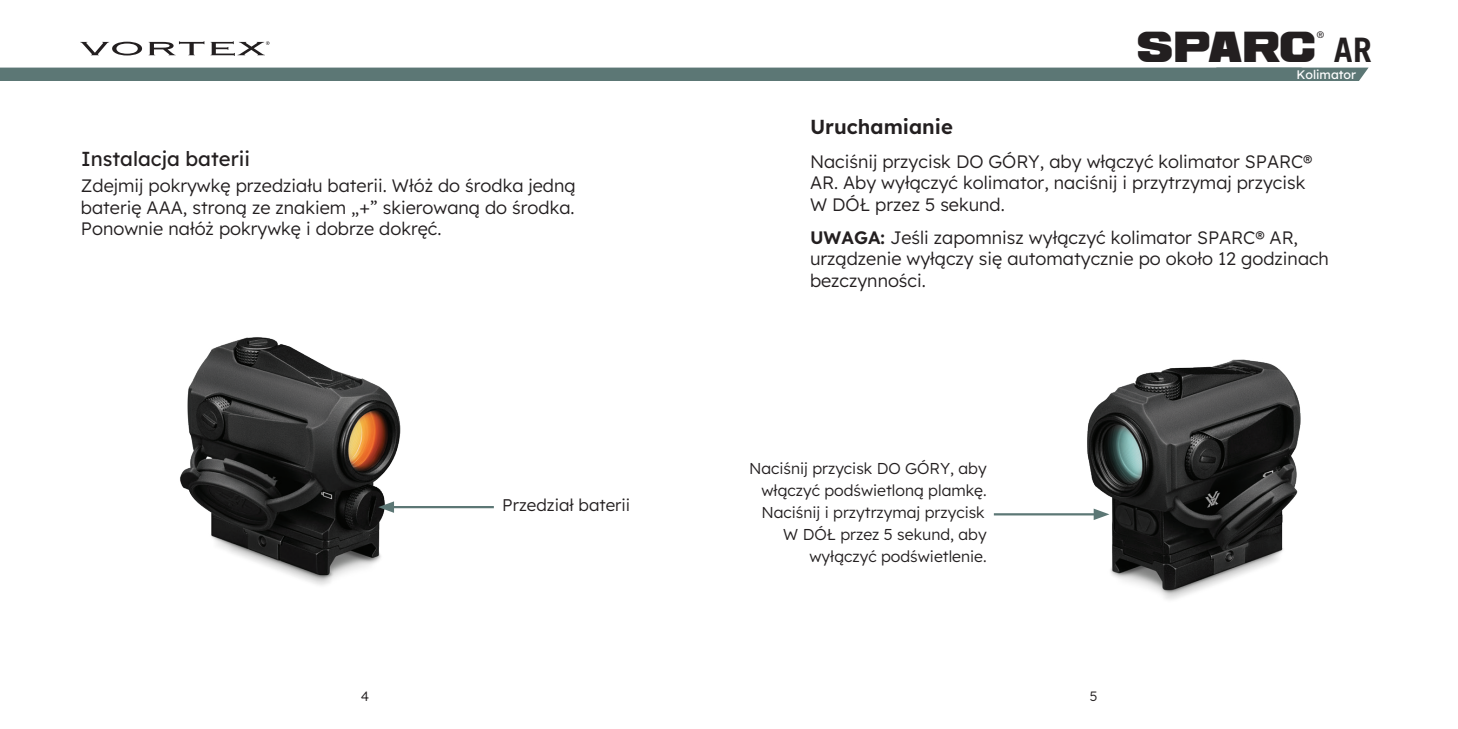
<style>
.page{position:relative;width:1458px;height:729px;background:#fff}
.page>*{position:absolute;margin:0;border:0;box-sizing:border-box;transform-origin:0 0}
.t1{font:33.75px "Ash";letter-spacing:-.035em;color:#231f20}
.t2{font:700 33.75px "Trade Gothic LT Std";color:#231f20}
.t3{font:20.25px "Lexend";color:#231f20}
.t4{font:600 20.25px "Lexend";color:#231f20}
.t5{font:300 18px/21.6px "Lexend";color:#231f20}
.Labels{font:300 16.88px "Lexend";color:#231f20}
.Labels-2{font:300 15.75px/22.1px "Lexend";color:#231f20;text-align:right}
.t6{font:300 13.5px "Lexend";color:#231f20}
.t7{font:12.38px "Lexend";color:#fff}
.t8{font:9.22px "Trade Gothic LT Std Cn 18";color:#231f20}
.s1{font-weight:600}
</style>
<div class="page">
<div style="left:0;top:68px;width:1369px;height:13px;background:#5c7775"></div>
<svg style="left:80px;top:41px;width:190px;height:15px"></svg>
<img style="left:180px;top:337px;width:314px;height:248px">
<hr style="left:994px;top:513px;width:103px;height:2px;background:#5c7775">
<hr style="left:391px;top:506px;width:103px;height:2px;background:#5c7775">
<svg style="left:378px;top:501px;width:16px;height:12px"></svg>
<img style="left:1059px;top:359px;width:242px;height:241px">
<h1 class="t1" style="left:1138px;top:27px;width:180px">SPARC</h1>
<p class="t8" style="left:1317px;top:30px;width:9px">®</p>
<h1 class="t2" style="left:1334px;top:29px;width:40px">AR</h1>
<p class="t3" style="left:81px;top:144px;width:171px">Instalacja baterii</p>
<p class="t5" style="left:81px;top:174px;width:496px;text-align:justify">Zdejmij pokrywkę przedziału baterii. Włóż do środka jedną baterię AAA, stroną ze znakiem „+” skierowaną do środka.<br>Ponownie nałóż pokrywkę i dobrze dokręć.</p>
<p class="Labels" style="left:502px;top:492px;width:130px">Przedział baterii</p>
<p class="t7" style="left:1296px;top:65px;width:61px">Kolimator</p>
<p class="t4" style="left:810px;top:112px;width:144px">Uruchamianie</p>
<p class="t5" style="left:810px;top:149px;width:504px">Naciśnij przycisk DO GÓRY, aby włączyć kolimator SPARC®<br>AR. Aby wyłączyć kolimator, naciśnij i przytrzymaj przycisk<br>W DÓŁ przez 5 sekund.</p>
<p class="t5" style="left:810px;top:225px;width:521px"><span class="s1">UWAGA:</span> Jeśli zapomnisz wyłączyć kolimator SPARC® AR, urządzenie wyłączy się automatycznie po około 12 godzinach bezczynności.</p>
<p class="Labels-2" style="left:749px;top:456px;width:239px">Naciśnij przycisk DO GÓRY, aby włączyć podświetloną plamkę.<br>Naciśnij i przytrzymaj przycisk<br>W DÓŁ przez 5 sekund, aby wyłączyć podświetlenie.</p>
<p class="t6" style="left:361px;top:687px;width:10px">4</p>
<p class="t6" style="left:1090px;top:687px;width:9px">5</p>
</div>
